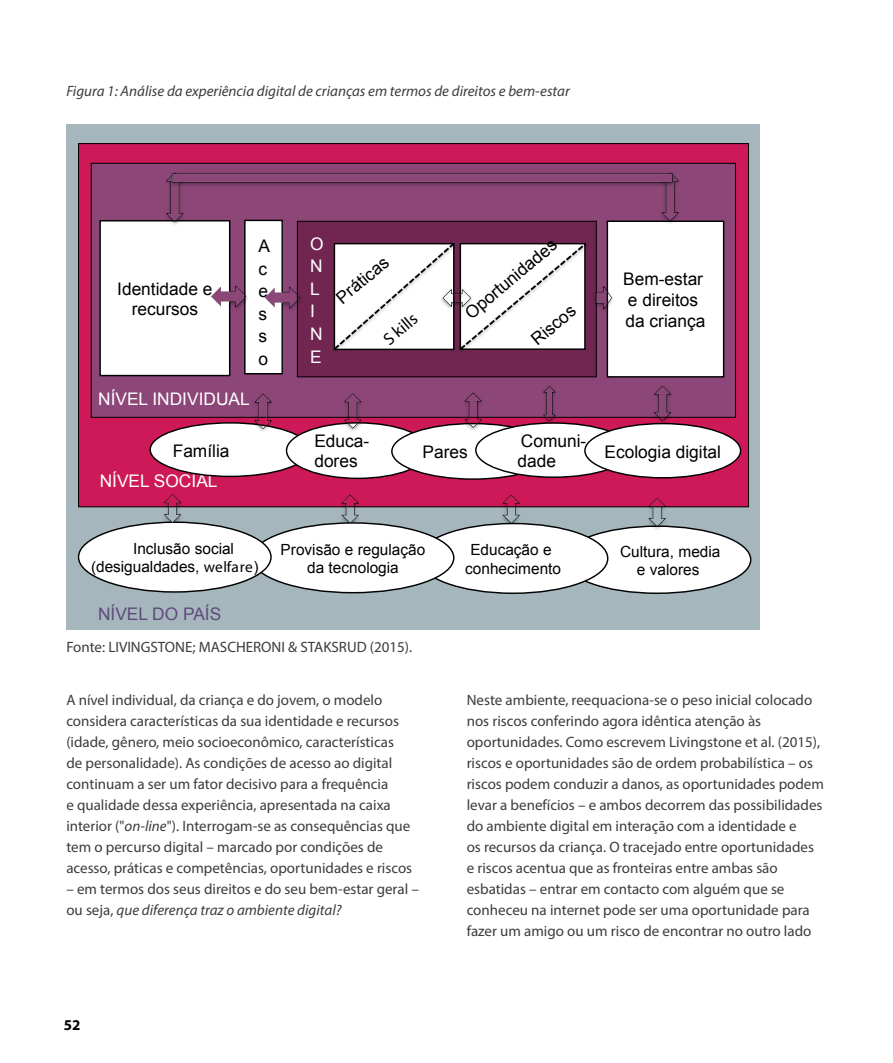
<style>
.page{position:relative;width:893px;height:1063px;background:#fff}
.page>*{position:absolute;margin:0;border:0;box-sizing:border-box;transform-origin:0 0}
.t1{font:17.4px/22.6px "Arial";color:#000}
.t2{font:17.4px/22.6px "Arial";color:#fff}
.t3{font:17.4px "Arial";color:#604a7b}
.t4{font:17.25px "Arial";color:#000}
.t5{font:17.25px "Myriad Pro";color:#000}
.t6{font:15.45px/18.3px "Arial";color:#000;text-align:center}
.t7{font:15px/21px "Myriad Pro";color:#3c3c3b}
.t8{font:italic 15px "Myriad Pro";color:#3c3c3b}
.t9{font:700 15px "Myriad Pro";color:#000}
.s1{font-family:"Myriad Pro"}
.s2{font-style:italic}
</style>
<div class="page">
<div style="left:66px;top:125px;width:693px;height:505px;background:#a5b7bd"></div>
<svg style="left:78px;top:143px;width:671px;height:365px;background:#c01853"></svg>
<svg style="left:91px;top:163px;width:645px;height:255px;background:#854271"></svg>
<div style="left:150px;top:423px;width:160px;height:53px;background:#fff;border-radius:50%"></div>
<div style="left:287px;top:423px;width:142px;height:55px;background:#fff;border-radius:50%"></div>
<div style="left:564px;top:526px;width:187px;height:67px;background:#fff;border-radius:50%"></div>
<img style="left:644px;top:495px;width:27px;height:35px">
<svg style="left:648px;top:498px;width:18px;height:29px"></svg>
<img style="left:649px;top:383px;width:27px;height:40px">
<svg style="left:653px;top:386px;width:19px;height:35px"></svg>
<img style="left:249px;top:391px;width:28px;height:40px">
<svg style="left:254px;top:394px;width:18px;height:35px"></svg>
<img style="left:498px;top:492px;width:27px;height:31px">
<svg style="left:502px;top:494px;width:19px;height:29px"></svg>
<img style="left:337px;top:492px;width:27px;height:30px">
<svg style="left:341px;top:494px;width:18px;height:28px"></svg>
<img style="left:159px;top:491px;width:27px;height:31px">
<svg style="left:163px;top:494px;width:19px;height:28px"></svg>
<div style="left:418px;top:524px;width:190px;height:69px;background:#fff;border-radius:50%"></div>
<div style="left:252px;top:523px;width:202px;height:70px;background:#fff;border-radius:50%"></div>
<div style="left:79px;top:522px;width:192px;height:70px;background:#fff;border-radius:50%"></div>
<div style="left:392px;top:424px;width:163px;height:55px;background:#fff;border-radius:50%"></div>
<div style="left:476px;top:423px;width:155px;height:54px;background:#fff;border-radius:50%"></div>
<img style="left:339px;top:390px;width:27px;height:41px">
<svg style="left:343px;top:393px;width:19px;height:36px"></svg>
<img style="left:538px;top:383px;width:23px;height:42px">
<svg style="left:542px;top:386px;width:14px;height:36px"></svg>
<div style="left:585px;top:424px;width:156px;height:54px;background:#fff;border-radius:50%"></div>
<div style="left:584px;top:423px;width:157px;height:56px;border:1px solid #000;border-radius:50%"></div>
<img style="left:460px;top:389px;width:27px;height:41px">
<svg style="left:464px;top:392px;width:18px;height:36px"></svg>
<img style="left:188px;top:170px;width:469px;height:2px">
<img style="left:161px;top:169px;width:27px;height:3px">
<img style="left:657px;top:169px;width:27px;height:3px">
<svg style="left:99px;top:172px;width:626px;height:206px"></svg>
<p class="t8" style="left:66px;top:81px;width:505px">Figura 1: Análise da experiência digital de crianças em termos de direitos e bem-estar</p>
<p class="t1" style="left:117px;top:279px;width:97px;line-height:20.2px;text-align:center">Identidade e recursos</p>
<p class="t1" style="left:258px;top:235px;width:13px">A c e s s o</p>
<p class="t2" style="left:98px;top:388px;width:153px">NÍVEL INDIVIDUAL</p>
<p class="t2" style="left:310px;top:232px;width:15px">O<br>N<br>L<br>I<br>N<br>E</p>
<p class="t4" style="left:331px;top:291px;width:64px;rotate:-40deg">Práticas</p>
<p class="t5" style="left:379px;top:333px;width:40px;rotate:-40deg">S kills</p>
<p class="t1" style="left:460px;top:307px;width:115px;rotate:-40deg">Oportunidades</p>
<p class="t1" style="left:526px;top:333px;width:54px;rotate:-40deg">Riscos</p>
<p class="t1" style="left:623px;top:269px;width:84px;line-height:20.7px">Bem-estar e direitos da criança</p>
<p class="t1" style="left:173px;top:439px;width:58px">Família</p>
<p class="t1" style="left:314px;top:431px;width:56px;line-height:20.1px">Educa&shy;dores</p>
<p class="t2" style="left:100px;top:469px;width:119px">NÍVEL SOCIAL</p>
<p class="t1" style="left:423px;top:441px;width:47px">Pares</p>
<p class="t1" style="left:518px;top:430px;width:70px;line-height:20.4px">Comuni&shy;dade</p>
<p class="t1" style="left:604px;top:440px;width:118px">Ecologia digital</p>
<p class="t6" style="left:91px;top:540px;width:169px;text-align:left;text-indent:42px">Inclusão social (desigualdades, <span class="s1">welfare</span>)</p>
<p class="t3" style="left:98px;top:602px;width:125px">NÍVEL DO PAÍS</p>
<p class="t6" style="left:281px;top:540px;width:146px">Provisão e regulação da tecnologia</p>
<p class="t7" style="left:66px;top:636px;width:347px">Fonte: LIVINGSTONE; MASCHERONI &amp; STAKSRUD (2015).</p>
<p class="t7" style="left:66px;top:689px;width:347px">A nível individual, da criança e do jovem, o modelo considera características da sua identidade e recursos (idade, gênero, meio socioeconômico, características de personalidade). As condições de acesso ao digital continuam a ser um fator decisivo para a frequência<br>e qualidade dessa experiência, apresentada na caixa interior ("<span class="s2">on-line</span>"). Interrogam-se as consequências que tem o percurso digital – marcado por condições de acesso, práticas e competências, oportunidades e riscos</p>
<p class="t7" style="left:66px;top:878px;width:354px">– em termos dos seus direitos e do seu bem-estar geral – ou seja, <span class="s2">que diferença traz o ambiente digital?</span></p>
<p class="t9" style="left:64px;top:1015px;width:18px">52</p>
<p class="t6" style="left:465px;top:541px;width:97px">Educação e conhecimento</p>
<p class="t6" style="left:620px;top:542px;width:102px">Cultura, media e valores</p>
<p class="t7" style="left:467px;top:689px;width:359px">Neste ambiente, reequaciona-se o peso inicial colocado nos riscos conferindo agora idêntica atenção às oportunidades. Como escrevem Livingstone et al. (2015), riscos e oportunidades são de ordem probabilística – os riscos podem conduzir a danos, as oportunidades podem levar a benefícios – e ambos decorrem das possibilidades do ambiente digital em interação com a identidade e<br>os recursos da criança. O tracejado entre oportunidades e riscos acentua que as fronteiras entre ambas são esbatidas – entrar em contacto com alguém que se conheceu na internet pode ser uma oportunidade para fazer um amigo ou um risco de encontrar no outro lado</p>
</div>
